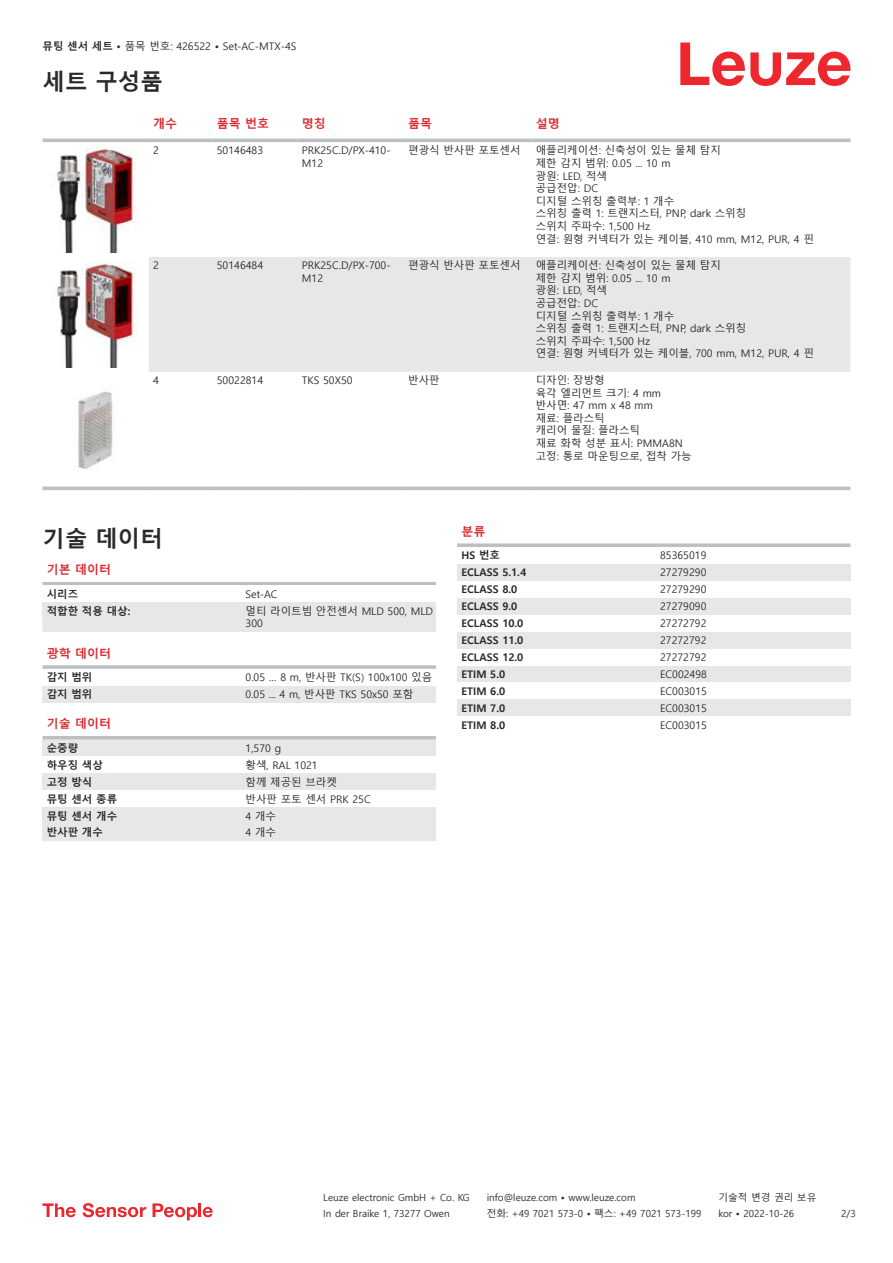
<style>
.page{position:relative;width:893px;height:1263px;background:#fff}
.page>*{position:absolute;margin:0;border:0;box-sizing:border-box;transform-origin:0 0}
.t1{font:700 22.5px "Malgun Gothic";color:#2b292a}
.t2{font:700 12px "Malgun Gothic";color:#db2a30}
.t3{font:10.5px/12.6px "Malgun Gothic";color:#2b292a}
.t4{font:700 10.5px "Malgun Gothic";color:#2b292a}
.t5{font:9.75px "Malgun Gothic";color:#2b292a}
.s1{font-weight:700}
</style>
<div class="page">
<svg style="left:680px;top:43px;width:170px;height:43px"></svg>
<svg style="left:43px;top:138px;width:807px;height:349px"></svg>
<div style="left:149px;top:257px;width:701px;height:115px;background:#e6e7e9"></div>
<hr style="left:43px;top:139px;width:106px;height:3px;background:#bdbfc1">
<hr style="left:149px;top:139px;width:64px;height:3px;background:#bdbfc1">
<hr style="left:213px;top:139px;width:85px;height:3px;background:#bdbfc1">
<hr style="left:298px;top:139px;width:106px;height:3px;background:#bdbfc1">
<hr style="left:404px;top:139px;width:128px;height:3px;background:#bdbfc1">
<hr style="left:532px;top:139px;width:318px;height:3px;background:#bdbfc1">
<hr style="left:43px;top:487px;width:106px;height:3px;background:#bdbfc1">
<hr style="left:149px;top:487px;width:64px;height:3px;background:#bdbfc1">
<hr style="left:213px;top:487px;width:85px;height:3px;background:#bdbfc1">
<hr style="left:298px;top:487px;width:106px;height:3px;background:#bdbfc1">
<hr style="left:404px;top:487px;width:128px;height:3px;background:#bdbfc1">
<hr style="left:532px;top:487px;width:318px;height:3px;background:#bdbfc1">
<img style="left:52px;top:146px;width:88px;height:107px">
<img style="left:52px;top:261px;width:88px;height:106px">
<img style="left:65px;top:376px;width:61px;height:106px">
<div style="left:43px;top:619px;width:199px;height:13px;background:#e6e7e9"></div>
<hr style="left:43px;top:582px;width:393px;height:3px;background:#bdbfc1">
<div style="left:43px;top:602px;width:199px;height:17px;background:#e6e7e9"></div>
<div style="left:242px;top:602px;width:194px;height:30px;background:#e6e7e9"></div>
<hr style="left:43px;top:665px;width:393px;height:4px;background:#c6c8ca">
<div style="left:43px;top:686px;width:199px;height:17px;background:#e6e7e9"></div>
<div style="left:242px;top:686px;width:194px;height:17px;background:#e6e7e9"></div>
<hr style="left:43px;top:736px;width:393px;height:3px;background:#bdbfc1">
<div style="left:43px;top:739px;width:199px;height:17px;background:#e6e7e9"></div>
<div style="left:242px;top:739px;width:194px;height:17px;background:#e6e7e9"></div>
<div style="left:43px;top:773px;width:199px;height:17px;background:#e6e7e9"></div>
<div style="left:242px;top:773px;width:194px;height:17px;background:#e6e7e9"></div>
<div style="left:43px;top:807px;width:199px;height:17px;background:#e6e7e9"></div>
<div style="left:242px;top:807px;width:194px;height:17px;background:#e6e7e9"></div>
<div style="left:43px;top:824px;width:199px;height:17px;background:#e6e7e9"></div>
<div style="left:242px;top:824px;width:194px;height:17px;background:#e6e7e9"></div>
<svg style="left:457px;top:543px;width:393px;height:4px;background:#c4c6c7"></svg>
<div style="left:457px;top:564px;width:200px;height:17px;background:#e6e7e9"></div>
<div style="left:657px;top:564px;width:193px;height:17px;background:#e6e7e9"></div>
<div style="left:457px;top:598px;width:200px;height:17px;background:#e6e7e9"></div>
<div style="left:657px;top:598px;width:193px;height:17px;background:#e6e7e9"></div>
<div style="left:457px;top:632px;width:200px;height:17px;background:#e6e7e9"></div>
<div style="left:657px;top:632px;width:193px;height:17px;background:#e6e7e9"></div>
<div style="left:457px;top:665px;width:200px;height:17px;background:#e6e7e9"></div>
<div style="left:657px;top:665px;width:193px;height:17px;background:#e6e7e9"></div>
<div style="left:457px;top:699px;width:200px;height:17px;background:#e6e7e9"></div>
<div style="left:657px;top:699px;width:193px;height:17px;background:#e6e7e9"></div>
<svg style="left:43px;top:1203px;width:33px;height:14px"></svg>
<svg style="left:83px;top:1203px;width:63px;height:14px"></svg>
<svg style="left:153px;top:1203px;width:44px;height:17px"></svg>
<hr style="left:198px;top:1203px;width:3px;height:14px;background:#ed272d">
<svg style="left:203px;top:1207px;width:10px;height:10px"></svg>
<p class="t3" style="left:43px;top:40px;width:255px"><span class="s1">뮤팅 센서 세트 •</span> 품목 번호: 426522 <span class="s1">•</span> Set-AC-MTX-4S</p>
<h1 class="t1" style="left:43px;top:69px;width:122px">세트 구성품</h1>
<p class="t2" style="left:153px;top:116px;width:25px">개수</p>
<p class="t2" style="left:217px;top:116px;width:54px">품목 번호</p>
<p class="t2" style="left:302px;top:116px;width:25px">명칭</p>
<p class="t2" style="left:408px;top:116px;width:25px">품목</p>
<p class="t2" style="left:536px;top:116px;width:25px">설명</p>
<p class="t3" style="left:153px;top:144px;width:7px">2</p>
<p class="t3" style="left:217px;top:144px;width:48px">50146483</p>
<p class="t3" style="left:302px;top:144px;width:90px">PRK25C.D/PX-410-<br>M12</p>
<p class="t3" style="left:408px;top:144px;width:114px">편광식 반사판 포토센서</p>
<p class="t3" style="left:536px;top:144px;width:280px">애플리케이션: 신축성이 있는 물체 탐지<br>제한 감지 범위: 0.05 ... 10 m<br>광원: LED, 적색<br>공급전압: DC<br>디지털 스위칭 출력부: 1 개수<br>스위칭 출력 1: 트랜지스터, PNP, dark 스위칭<br>스위치 주파수: 1,500 Hz<br>연결: 원형 커넥터가 있는 케이블, 410 mm, M12, PUR, 4 핀</p>
<p class="t3" style="left:153px;top:259px;width:7px">2</p>
<p class="t3" style="left:217px;top:259px;width:48px">50146484</p>
<p class="t3" style="left:302px;top:259px;width:90px">PRK25C.D/PX-700-<br>M12</p>
<p class="t3" style="left:408px;top:259px;width:114px">편광식 반사판 포토센서</p>
<p class="t3" style="left:536px;top:259px;width:280px">애플리케이션: 신축성이 있는 물체 탐지<br>제한 감지 범위: 0.05 ... 10 m<br>광원: LED, 적색<br>공급전압: DC<br>디지털 스위칭 출력부: 1 개수<br>스위칭 출력 1: 트랜지스터, PNP, dark 스위칭<br>스위치 주파수: 1,500 Hz<br>연결: 원형 커넥터가 있는 케이블, 700 mm, M12, PUR, 4 핀</p>
<p class="t3" style="left:153px;top:374px;width:7px">4</p>
<p class="t3" style="left:217px;top:374px;width:48px">50022814</p>
<p class="t3" style="left:302px;top:374px;width:52px">TKS 50X50</p>
<p class="t3" style="left:408px;top:374px;width:33px">반사판</p>
<p class="t3" style="left:536px;top:374px;width:157px">디자인: 장방형<br>육각 엘리먼트 크기: 4 mm 반사면: 47 mm x 48 mm<br>재료: 플라스틱<br>캐리어 물질: 플라스틱<br>재료 화학 성분 표시: PMMA8N 고정: 통로 마운팅으로, 접착 가능</p>
<h1 class="t1" style="left:43px;top:526px;width:122px">기술 데이터</h1>
<p class="t2" style="left:47px;top:563px;width:66px">기본 데이터</p>
<p class="t4" style="left:47px;top:588px;width:33px">시리즈</p>
<p class="t3" style="left:246px;top:588px;width:34px">Set-AC</p>
<p class="t4" style="left:47px;top:605px;width:85px">적합한 적용 대상:</p>
<p class="t3" style="left:246px;top:605px;width:189px">멀티 라이트빔 안전센서 MLD 500, MLD<br>300</p>
<p class="t2" style="left:47px;top:646px;width:66px">광학 데이터</p>
<p class="t4" style="left:47px;top:671px;width:47px">감지 범위</p>
<p class="t3" style="left:246px;top:671px;width:188px">0.05 … 8 m, 반사판 TK(S) 100x100 있음</p>
<p class="t4" style="left:47px;top:688px;width:47px">감지 범위</p>
<p class="t3" style="left:246px;top:688px;width:169px">0.05 ... 4 m, 반사판 TKS 50x50 포함</p>
<p class="t2" style="left:47px;top:717px;width:66px">기술 데이터</p>
<p class="t4" style="left:47px;top:742px;width:33px">순중량</p>
<p class="t3" style="left:246px;top:742px;width:37px">1,570 g</p>
<p class="t4" style="left:47px;top:759px;width:58px">하우징 색상</p>
<p class="t3" style="left:246px;top:759px;width:74px">황색, RAL 1021</p>
<p class="t4" style="left:47px;top:776px;width:47px">고정 방식</p>
<p class="t3" style="left:246px;top:776px;width:93px">함께 제공된 브라켓</p>
<p class="t4" style="left:47px;top:792px;width:72px">뮤팅 센서 종류</p>
<p class="t3" style="left:246px;top:793px;width:127px">반사판 포토 센서 PRK 25C</p>
<p class="t4" style="left:47px;top:809px;width:72px">뮤팅 센서 개수</p>
<p class="t3" style="left:246px;top:810px;width:32px">4 개수</p>
<p class="t4" style="left:47px;top:826px;width:58px">반사판 개수</p>
<p class="t3" style="left:246px;top:826px;width:32px">4 개수</p>
<p class="t2" style="left:461px;top:524px;width:25px">분류</p>
<p class="t4" style="left:461px;top:549px;width:40px">HS 번호</p>
<p class="t3" style="left:660px;top:549px;width:48px">85365019</p>
<p class="t4" style="left:461px;top:566px;width:66px">ECLASS 5.1.4</p>
<p class="t3" style="left:660px;top:566px;width:48px">27279290</p>
<p class="t4" style="left:461px;top:583px;width:57px">ECLASS 8.0</p>
<p class="t3" style="left:660px;top:583px;width:48px">27279290</p>
<p class="t4" style="left:461px;top:600px;width:57px">ECLASS 9.0</p>
<p class="t3" style="left:660px;top:600px;width:48px">27279090</p>
<p class="t4" style="left:461px;top:617px;width:63px">ECLASS 10.0</p>
<p class="t3" style="left:660px;top:617px;width:48px">27272792</p>
<p class="t4" style="left:461px;top:634px;width:63px">ECLASS 11.0</p>
<p class="t3" style="left:660px;top:634px;width:48px">27272792</p>
<p class="t4" style="left:461px;top:651px;width:63px">ECLASS 12.0</p>
<p class="t3" style="left:660px;top:651px;width:48px">27272792</p>
<p class="t4" style="left:461px;top:668px;width:45px">ETIM 5.0</p>
<p class="t3" style="left:660px;top:668px;width:48px">EC002498</p>
<p class="t4" style="left:461px;top:685px;width:45px">ETIM 6.0</p>
<p class="t3" style="left:660px;top:685px;width:48px">EC003015</p>
<p class="t4" style="left:461px;top:702px;width:45px">ETIM 7.0</p>
<p class="t3" style="left:660px;top:702px;width:48px">EC003015</p>
<p class="t4" style="left:461px;top:718px;width:45px">ETIM 8.0</p>
<p class="t3" style="left:660px;top:719px;width:48px">EC003015</p>
<p class="t5" style="left:323px;top:1192px;width:148px">Leuze electronic GmbH + Co. KG</p>
<p class="t5" style="left:487px;top:1192px;width:150px">info@leuze.com • www.leuze.com</p>
<p class="t5" style="left:718px;top:1192px;width:100px">기술적 변경 권리 보유</p>
<p class="t5" style="left:323px;top:1208px;width:128px">In der Braike 1, 73277 Owen</p>
<p class="t5" style="left:487px;top:1208px;width:216px">전화: +49 7021 573-0 • 팩스: +49 7021 573-199</p>
<p class="t5" style="left:718px;top:1208px;width:77px">kor • 2022-10-26</p>
<p class="t5" style="left:841px;top:1208px;width:16px">2 /3</p>
</div>
